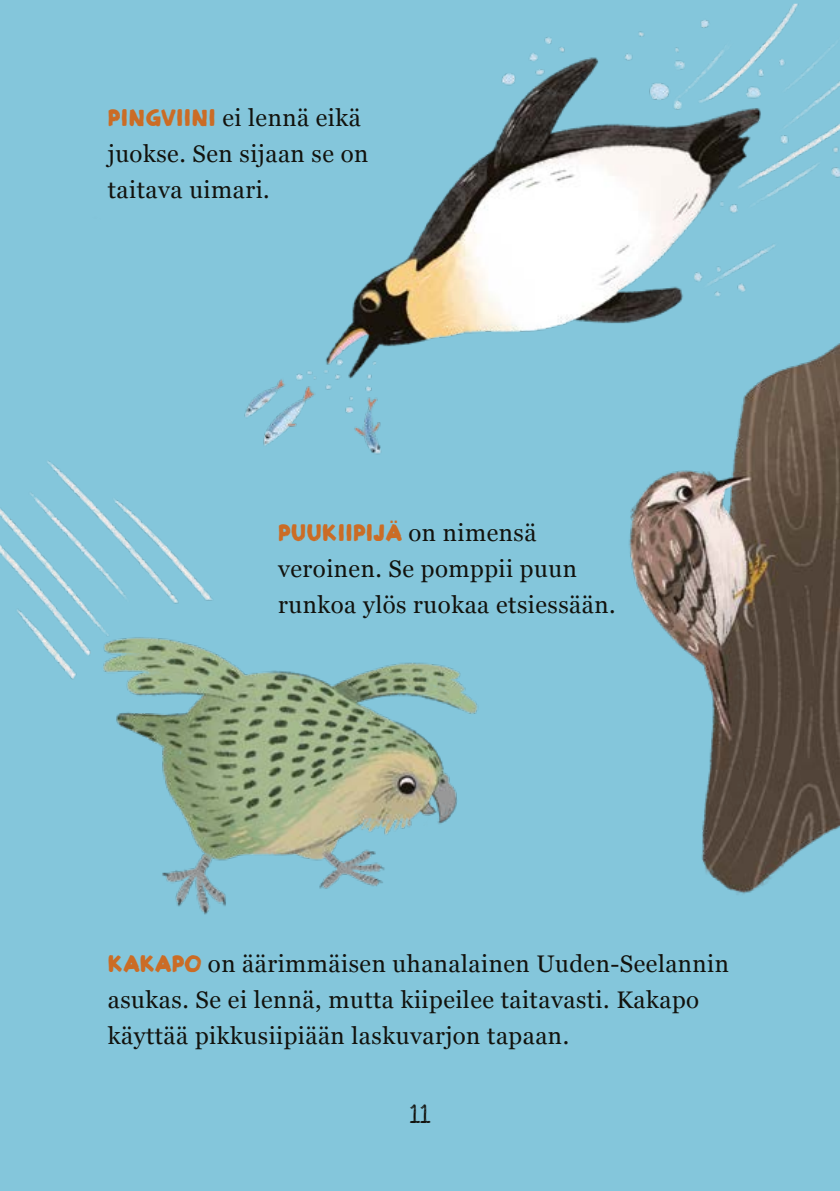
<style>
.page{position:relative;width:840px;height:1191px;background:#fff}
.page>*{position:absolute;margin:0;border:0;box-sizing:border-box;transform-origin:0 0}
.t1{font:24px/36px "Georgia";letter-spacing:.02em;color:#12120d}
.t2{font:24px "Plakkaat";letter-spacing:.02em;color:#cb6c25}
.t3{font:18px "Love Ya Like A Sister";color:#12120d}
.s1{font-family:"Plakkaat";color:#cb6c25}
.s2{font-family:"Georgia";color:#12120d}
</style>
<div class="page">
<div style="left:0;top:0;width:839px;height:1191px;background:#84c6db"></div>
<img style="left:76px;top:4px;width:763px;height:460px">
<img style="left:618px;top:334px;width:221px;height:571px">
<img style="left:76px;top:609px;width:451px;height:307px">
<img style="left:0;top:441px;width:310px;height:302px">
<p class="t1" style="left:108px;top:99px;width:262px"><span class="s1">PINGVIINI</span> ei lennä eikä juokse. Sen sijaan se on taitava uimari.</p>
<p class="t2" style="left:278px;top:518px;width:260px">PUUKIIPIJÄ <span class="s2">on nimensä</span></p>
<p class="t1" style="left:278px;top:550px;width:339px">veroinen. Se pomppii puun runkoa ylös ruokaa etsiessään.</p>
<p class="t1" style="left:108px;top:944px;width:622px"><span class="s1">KAKAPO</span> on äärimmäisen uhanalainen Uuden-Seelannin asukas. Se ei lennä, mutta kiipeilee taitavasti. Kakapo käyttää pikkusiipiään laskuvarjon tapaan.</p>
<p class="t3" style="left:409px;top:1100px;width:22px">11</p>
</div>
